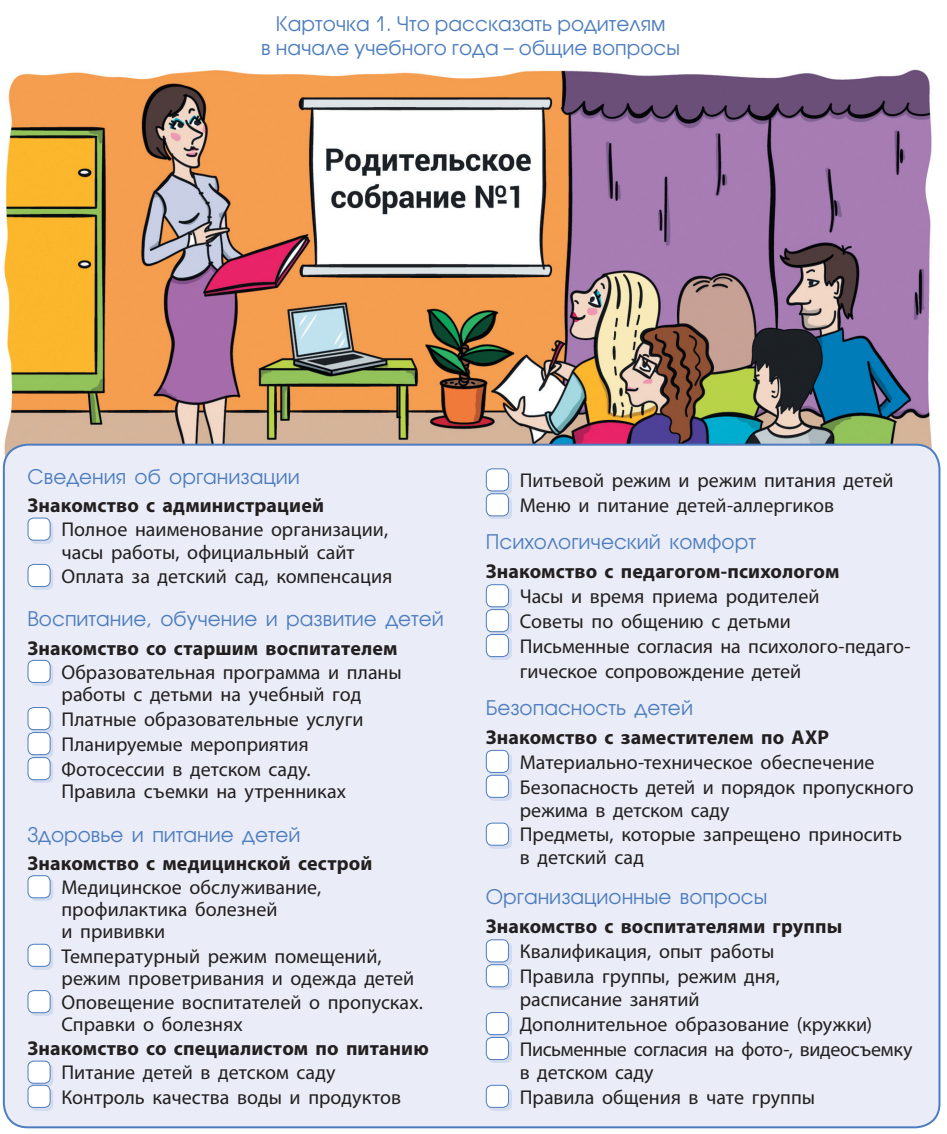
<style>
.page{position:relative;width:947px;height:1134px;background:#fff}
.page>*{position:absolute;margin:0;border:0;box-sizing:border-box;transform-origin:0 0}
.t1{font:20px/25px "Myriad Pro";color:#231f20}
.t2{font:700 20px "Myriad Pro";letter-spacing:.005em;color:#231f20}
.t3{font:20px/24.2px "Avant Garde Gothic C";color:#4d7dbf;text-align:center}
</style>
<div class="page">
<img style="left:3px;top:69px;width:935px;height:394px">
<div style="left:4px;top:445px;width:935px;height:682px;background:#eaedf7;border-radius:24px"></div>
<div style="left:30px;top:520px;width:23px;height:23px;background:#d2dcee"></div>
<div style="left:28px;top:518px;width:22px;height:22px;background:#fff;border-radius:6px"></div>
<div style="left:28px;top:518px;width:23px;height:23px;border:1px solid #4d7dbf;border-radius:6px"></div>
<div style="left:30px;top:566px;width:23px;height:24px;background:#d2dcee"></div>
<div style="left:28px;top:564px;width:22px;height:22px;background:#fff;border-radius:6px"></div>
<div style="left:28px;top:564px;width:23px;height:23px;border:1px solid #4d7dbf;border-radius:6px"></div>
<div style="left:30px;top:662px;width:23px;height:24px;background:#d2dcee"></div>
<div style="left:28px;top:660px;width:22px;height:22px;background:#fff;border-radius:6px"></div>
<div style="left:28px;top:660px;width:23px;height:23px;border:1px solid #4d7dbf;border-radius:6px"></div>
<div style="left:30px;top:710px;width:23px;height:23px;background:#4d7dbf;opacity:.15"></div>
<div style="left:28px;top:707px;width:22px;height:23px;background:#fff;border-radius:6px"></div>
<div style="left:28px;top:707px;width:23px;height:23px;border:1px solid #4d7dbf;border-radius:6px"></div>
<div style="left:30px;top:735px;width:23px;height:23px;background:#4d7dbf;opacity:.15"></div>
<div style="left:28px;top:732px;width:22px;height:23px;background:#fff;border-radius:6px"></div>
<div style="left:28px;top:732px;width:23px;height:23px;border:1px solid #4d7dbf;border-radius:6px"></div>
<div style="left:30px;top:760px;width:23px;height:23px;background:#4d7dbf;opacity:.15"></div>
<div style="left:28px;top:758px;width:22px;height:22px;background:#fff;border-radius:6px"></div>
<div style="left:28px;top:757px;width:23px;height:23px;border:1px solid #4d7dbf;border-radius:6px"></div>
<div style="left:30px;top:878px;width:23px;height:23px;background:#4d7dbf;opacity:.15"></div>
<div style="left:28px;top:876px;width:22px;height:22px;background:#fff;border-radius:6px"></div>
<div style="left:28px;top:875px;width:23px;height:23px;border:1px solid #4d7dbf;border-radius:6px"></div>
<div style="left:30px;top:946px;width:23px;height:23px;background:#d2dcee"></div>
<div style="left:28px;top:944px;width:22px;height:22px;background:#fff;border-radius:6px"></div>
<div style="left:28px;top:944px;width:23px;height:23px;border:1px solid #4d7dbf;border-radius:6px"></div>
<div style="left:30px;top:993px;width:23px;height:23px;background:#4d7dbf;opacity:.15"></div>
<div style="left:28px;top:990px;width:22px;height:23px;background:#fff;border-radius:6px"></div>
<div style="left:28px;top:990px;width:23px;height:23px;border:1px solid #4d7dbf;border-radius:6px"></div>
<div style="left:30px;top:1063px;width:23px;height:23px;background:#4d7dbf;opacity:.15"></div>
<div style="left:28px;top:1061px;width:22px;height:22px;background:#fff;border-radius:6px"></div>
<div style="left:28px;top:1061px;width:23px;height:23px;border:1px solid #4d7dbf;border-radius:6px"></div>
<div style="left:30px;top:1087px;width:23px;height:24px;background:#d2dcee"></div>
<div style="left:28px;top:1085px;width:22px;height:22px;background:#fff;border-radius:6px"></div>
<div style="left:28px;top:1085px;width:23px;height:23px;border:1px solid #4d7dbf;border-radius:6px"></div>
<div style="left:488px;top:471px;width:23px;height:23px;background:#4d7dbf;opacity:.15"></div>
<div style="left:486px;top:469px;width:22px;height:22px;background:#fff;border-radius:6px"></div>
<div style="left:486px;top:468px;width:23px;height:23px;border:1px solid #4d7dbf;border-radius:6px"></div>
<div style="left:488px;top:496px;width:23px;height:23px;background:#4d7dbf;opacity:.15"></div>
<div style="left:486px;top:494px;width:22px;height:22px;background:#fff;border-radius:6px"></div>
<div style="left:486px;top:493px;width:23px;height:23px;border:1px solid #4d7dbf;border-radius:6px"></div>
<div style="left:488px;top:587px;width:23px;height:23px;background:#4d7dbf;opacity:.15"></div>
<div style="left:486px;top:585px;width:22px;height:22px;background:#fff;border-radius:6px"></div>
<div style="left:486px;top:584px;width:23px;height:23px;border:1px solid #4d7dbf;border-radius:6px"></div>
<div style="left:488px;top:612px;width:23px;height:23px;background:#4d7dbf;opacity:.15"></div>
<div style="left:486px;top:610px;width:22px;height:22px;background:#fff;border-radius:6px"></div>
<div style="left:486px;top:609px;width:23px;height:23px;border:1px solid #4d7dbf;border-radius:6px"></div>
<div style="left:488px;top:636px;width:23px;height:24px;background:#4d7dbf;opacity:.15"></div>
<div style="left:486px;top:634px;width:22px;height:23px;background:#fff;border-radius:6px"></div>
<div style="left:486px;top:634px;width:23px;height:23px;border:1px solid #4d7dbf;border-radius:6px"></div>
<div style="left:488px;top:752px;width:23px;height:24px;background:#4d7dbf;opacity:.15"></div>
<div style="left:486px;top:750px;width:22px;height:22px;background:#fff;border-radius:6px"></div>
<div style="left:486px;top:750px;width:23px;height:23px;border:1px solid #4d7dbf;border-radius:6px"></div>
<div style="left:488px;top:777px;width:23px;height:24px;background:#d2dcee"></div>
<div style="left:486px;top:775px;width:22px;height:22px;background:#fff;border-radius:6px"></div>
<div style="left:486px;top:775px;width:23px;height:23px;border:1px solid #4d7dbf;border-radius:6px"></div>
<div style="left:488px;top:825px;width:23px;height:23px;background:#d2dcee"></div>
<div style="left:486px;top:823px;width:22px;height:22px;background:#fff;border-radius:6px"></div>
<div style="left:486px;top:823px;width:23px;height:23px;border:1px solid #4d7dbf;border-radius:6px"></div>
<div style="left:488px;top:942px;width:23px;height:23px;background:#4d7dbf;opacity:.15"></div>
<div style="left:486px;top:940px;width:22px;height:22px;background:#fff;border-radius:6px"></div>
<div style="left:486px;top:939px;width:23px;height:23px;border:1px solid #4d7dbf;border-radius:6px"></div>
<div style="left:488px;top:967px;width:23px;height:23px;background:#4d7dbf;opacity:.15"></div>
<div style="left:486px;top:965px;width:22px;height:22px;background:#fff;border-radius:6px"></div>
<div style="left:486px;top:964px;width:23px;height:23px;border:1px solid #4d7dbf;border-radius:6px"></div>
<div style="left:488px;top:1014px;width:23px;height:24px;background:#4d7dbf;opacity:.15"></div>
<div style="left:486px;top:1012px;width:22px;height:23px;background:#fff;border-radius:6px"></div>
<div style="left:486px;top:1012px;width:23px;height:23px;border:1px solid #4d7dbf;border-radius:6px"></div>
<div style="left:488px;top:1039px;width:23px;height:24px;background:#d2dcee"></div>
<div style="left:486px;top:1037px;width:22px;height:22px;background:#fff;border-radius:6px"></div>
<div style="left:486px;top:1037px;width:23px;height:23px;border:1px solid #4d7dbf;border-radius:6px"></div>
<div style="left:488px;top:1087px;width:23px;height:24px;background:#d2dcee"></div>
<div style="left:486px;top:1085px;width:22px;height:22px;background:#fff;border-radius:6px"></div>
<div style="left:486px;top:1085px;width:23px;height:23px;border:1px solid #4d7dbf;border-radius:6px"></div>
<p class="t3" style="left:261px;top:12px;width:420px">Карточка 1. Что рассказать родителям<br>в начале учебного года – общие вопросы</p>
<p class="t3" style="left:28px;top:465px;width:274px">Сведения об организации</p>
<p class="t2" style="left:28px;top:492px;width:298px">Знакомство с администрацией</p>
<p class="t1" style="left:62px;top:518px;width:328px;line-height:22.2px">Полное наименование организации, часы работы, официальный сайт</p>
<p class="t1" style="left:62px;top:563px;width:332px">Оплата за детский сад, компенсация</p>
<p class="t3" style="left:28px;top:607px;width:418px">Воспитание, обучение и развитие детей</p>
<p class="t2" style="left:28px;top:635px;width:371px">Знакомство со старшим воспитателем</p>
<p class="t1" style="left:62px;top:661px;width:342px;line-height:22.2px">Образовательная программа и планы работы с детьми на учебный год</p>
<p class="t1" style="left:62px;top:706px;width:304px">Платные образовательные услуги<br>Планируемые мероприятия<br>Фотосессии в детском саду.</p>
<p class="t1" style="left:62px;top:779px;width:286px">Правила съемки на утренниках</p>
<p class="t3" style="left:28px;top:822px;width:275px">Здоровье и питание детей</p>
<p class="t2" style="left:28px;top:850px;width:346px">Знакомство с медицинской сестрой</p>
<p class="t1" style="left:62px;top:876px;width:261px;line-height:22.2px">Медицинское обслуживание, профилактика болезней<br>и прививки</p>
<p class="t1" style="left:62px;top:944px;width:354px;line-height:22.2px">Температурный режим помещений, режим проветривания и одежда детей</p>
<p class="t1" style="left:62px;top:991px;width:363px;line-height:22.2px">Оповещение воспитателей о пропусках.<br>Справки о болезнях</p>
<p class="t2" style="left:28px;top:1035px;width:403px">Знакомство со специалистом по питанию</p>
<p class="t1" style="left:62px;top:1060px;width:341px;line-height:24.2px">Питание детей в детском саду<br>Контроль качества воды и продуктов</p>
<p class="t1" style="left:520px;top:468px;width:375px">Питьевой режим и режим питания детей<br>Меню и питание детей-аллергиков</p>
<p class="t3" style="left:486px;top:530px;width:272px">Психологический комфорт</p>
<p class="t2" style="left:486px;top:558px;width:355px">Знакомство с педагогом-психологом</p>
<p class="t1" style="left:520px;top:583px;width:392px">Часы и время приема родителей<br>Советы по общению с детьми<br>Письменные согласия на психолого-педаго&shy;гическое сопровождение детей</p>
<p class="t3" style="left:486px;top:695px;width:209px">Безопасность детей</p>
<p class="t2" style="left:486px;top:724px;width:345px">Знакомство с заместителем по АХР</p>
<p class="t1" style="left:520px;top:749px;width:395px">Материально-техническое обеспечение<br>Безопасность детей и порядок пропускного</p>
<p class="t1" style="left:520px;top:797px;width:384px">режима в детском саду<br>Предметы, которые запрещено приносить</p>
<p class="t1" style="left:520px;top:845px;width:126px">в детский сад</p>
<p class="t3" style="left:486px;top:885px;width:283px">Организационные вопросы</p>
<p class="t2" style="left:486px;top:913px;width:358px">Знакомство с воспитателями группы</p>
<p class="t1" style="left:520px;top:939px;width:261px">Квалификация, опыт работы<br>Правила группы, режим дня,</p>
<p class="t1" style="left:520px;top:986px;width:394px">расписание занятий<br>Дополнительное образование (кружки)<br>Письменные согласия на фото-, видеосъемку</p>
<p class="t1" style="left:520px;top:1059px;width:297px">в детском саду<br>Правила общения в чате группы</p>
</div>
